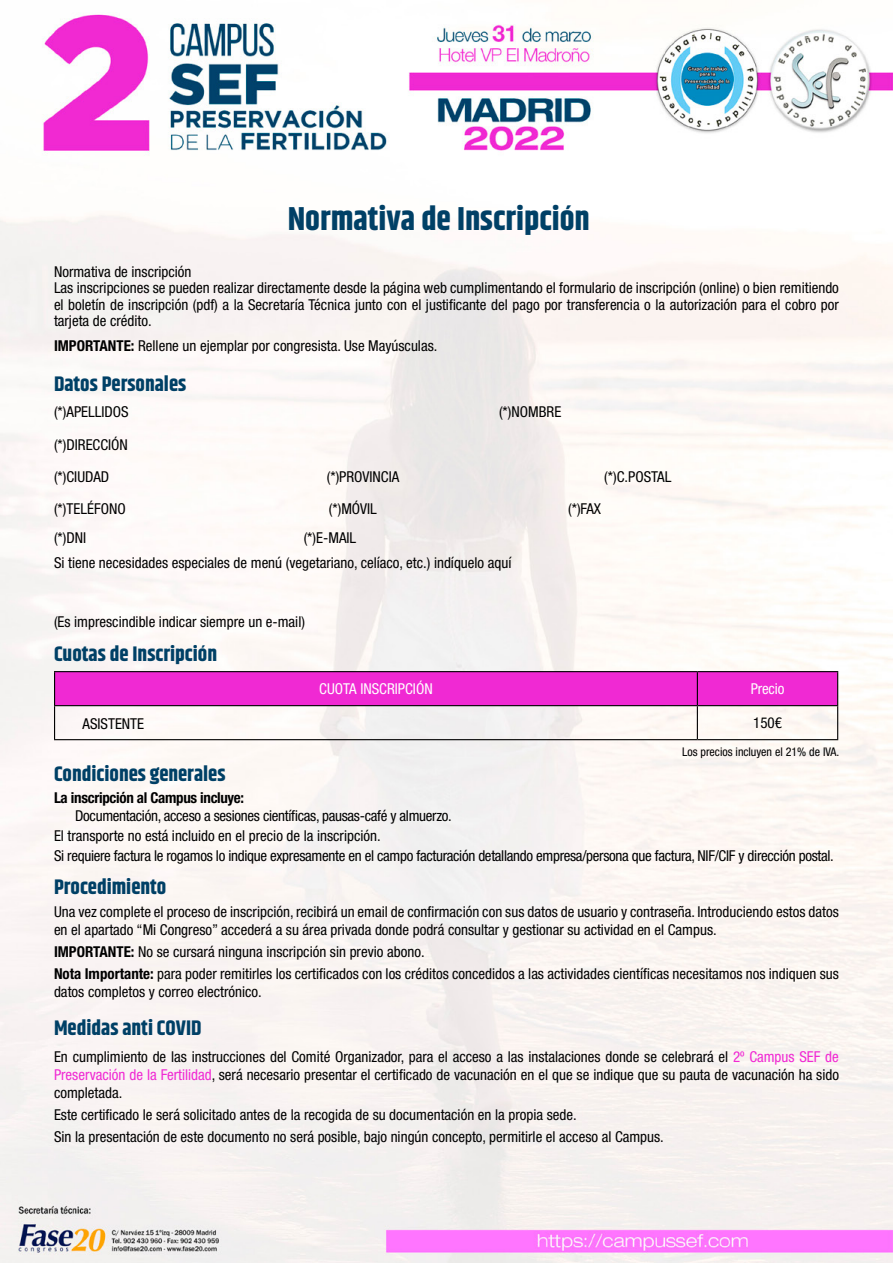
<style>
.page{position:relative;width:893px;height:1263px;background:#fff}
.page>*{position:absolute;margin:0;border:0;box-sizing:border-box;transform-origin:0 0}
.t1{font:700 33px "Khand";color:#004066}
.t2{font:700 21px "Khand";color:#004066}
.t3{font:condensed 15px/16.5px "Helvetica Neue LT Std";color:#000}
.t4{font:condensed 15px/19.8px "Helvetica Neue LT Std";letter-spacing:-.02em;color:#000}
.t5{font:700 condensed 15px "Helvetica Neue LT Std";letter-spacing:-.02em;color:#000}
.t6{font:condensed 15px "Helvetica Neue LT Std";color:#fff}
.t7{font:condensed 12px "Helvetica Neue LT Std";color:#000}
.s1{font-weight:700}
.s2{color:#f029d3}
</style>
<div class="page">
<img style="left:0;top:14px;width:893px;height:1249px">
<div style="left:55px;top:672px;width:782px;height:33px;background:#f029d3"></div>
<hr style="left:54px;top:671px;width:643px;height:1px;background:#000">
<hr style="left:54px;top:672px;width:1px;height:33px;background:#000">
<hr style="left:697px;top:671px;width:141px;height:1px;background:#000">
<hr style="left:697px;top:672px;width:1px;height:33px;background:#000">
<hr style="left:837px;top:672px;width:1px;height:33px;background:#000">
<hr style="left:54px;top:705px;width:643px;height:1px;background:#000">
<hr style="left:54px;top:706px;width:1px;height:33px;background:#000">
<hr style="left:697px;top:705px;width:141px;height:1px;background:#000">
<hr style="left:697px;top:706px;width:1px;height:33px;background:#000">
<hr style="left:837px;top:706px;width:1px;height:33px;background:#000">
<hr style="left:54px;top:739px;width:643px;height:1px;background:#000">
<hr style="left:697px;top:739px;width:141px;height:1px;background:#000">
<h1 class="t1" style="left:288px;top:196px;width:304px">Normativa de Inscripción</h1>
<p class="t3" style="left:54px;top:263px;width:786px">Normativa de inscripción<br>Las inscripciones se pueden realizar directamente desde la página web cumplimentando el formulario de inscripción (online) o bien remitiendo el boletín de inscripción (pdf) a la Secretaría Técnica junto con el justificante del pago por transferencia o la autorización para el cobro por tarjeta de crédito.</p>
<p class="t3" style="left:54px;top:337px;width:385px"><span class="s1">IMPORTANTE:</span> Rellene un ejemplar por congresista. Use Mayúsculas.</p>
<h2 class="t2" style="left:54px;top:369px;width:134px">Datos Personales</h2>
<p class="t3" style="left:54px;top:403px;width:76px">(*)APELLIDOS</p>
<p class="t3" style="left:499px;top:403px;width:64px">(*)NOMBRE</p>
<p class="t3" style="left:54px;top:429px;width:75px;line-height:31.7px">(*)DIRECCIÓN (*)CIUDAD</p>
<p class="t3" style="left:327px;top:468px;width:74px">(*)PROVINCIA</p>
<p class="t3" style="left:604px;top:468px;width:69px">(*)C.POSTAL</p>
<p class="t3" style="left:54px;top:500px;width:73px">(*)TELÉFONO</p>
<p class="t3" style="left:329px;top:500px;width:50px">(*)MÓVIL</p>
<p class="t3" style="left:568px;top:500px;width:35px">(*)FAX</p>
<p class="t3" style="left:54px;top:530px;width:34px">(*)DNI</p>
<p class="t3" style="left:54px;top:525px;width:459px;line-height:25px;text-indent:250px">(*)E-MAIL<br>Si tiene necesidades especiales de menú (vegetariano, celíaco, etc.) indíquelo aquí</p>
<p class="t3" style="left:54px;top:613px;width:253px">(Es imprescindible indicar siempre un e-mail)</p>
<h2 class="t2" style="left:54px;top:639px;width:165px">Cuotas de Inscripción</h2>
<p class="t6" style="left:319px;top:680px;width:115px">CUOTA INSCRIPCIÓN</p>
<p class="t6" style="left:751px;top:680px;width:35px">Precio</p>
<p class="t3" style="left:82px;top:715px;width:63px">ASISTENTE</p>
<p class="t3" style="left:753px;top:714px;width:30px">150€</p>
<p class="t7" style="left:682px;top:745px;width:159px">Los precios incluyen el 21% de IVA.</p>
<h2 class="t2" style="left:54px;top:759px;width:173px">Condiciones generales</h2>
<p class="t5" style="left:54px;top:789px;width:192px">La inscripción al Campus incluye:</p>
<p class="t4" style="left:54px;top:806px;width:781px;text-indent:21px">Documentación, acceso a sesiones científicas, pausas-café y almuerzo.<br>El transporte no está incluido en el precio de la inscripción.<br>Si requiere factura le rogamos lo indique expresamente en el campo facturación detallando empresa/persona que factura, NIF/CIF y dirección postal.</p>
<h2 class="t2" style="left:54px;top:872px;width:114px">Procedimiento</h2>
<p class="t3" style="left:54px;top:902px;width:786px;line-height:18px">Una vez complete el proceso de inscripción, recibirá un email de confirmación con sus datos de usuario y contraseña. Introduciendo estos datos en el apartado “Mi Congreso” accederá a su área privada donde podrá consultar y gestionar su actividad en el Campus.</p>
<p class="t3" style="left:54px;top:940px;width:786px;line-height:22.2px"><span class="s1">IMPORTANTE:</span> No se cursará ninguna inscripción sin previo abono.<br><span class="s1">Nota Importante:</span> para poder remitirles los certificados con los créditos concedidos a las actividades científicas necesitamos nos indiquen sus</p>
<p class="t3" style="left:54px;top:983px;width:209px">datos completos y correo electrónico.</p>
<h2 class="t2" style="left:54px;top:1013px;width:149px">Medidas anti COVID</h2>
<p class="t3" style="left:54px;top:1047px;width:787px;line-height:18px;text-align:justify">En cumplimiento de las instrucciones del Comité Organizador, para el acceso a las instalaciones donde se celebrará el <span class="s2">2º Campus SEF de Preservación de la Fertilidad</span>, será necesario presentar el certificado de vacunación en el que se indique que su pauta de vacunación ha sido completada.</p>
<p class="t3" style="left:54px;top:1103px;width:611px;line-height:22.2px">Este certificado le será solicitado antes de la recogida de su documentación en la propia sede.<br>Sin la presentación de este documento no será posible, bajo ningún concepto, permitirle el acceso al Campus.</p>
</div>
